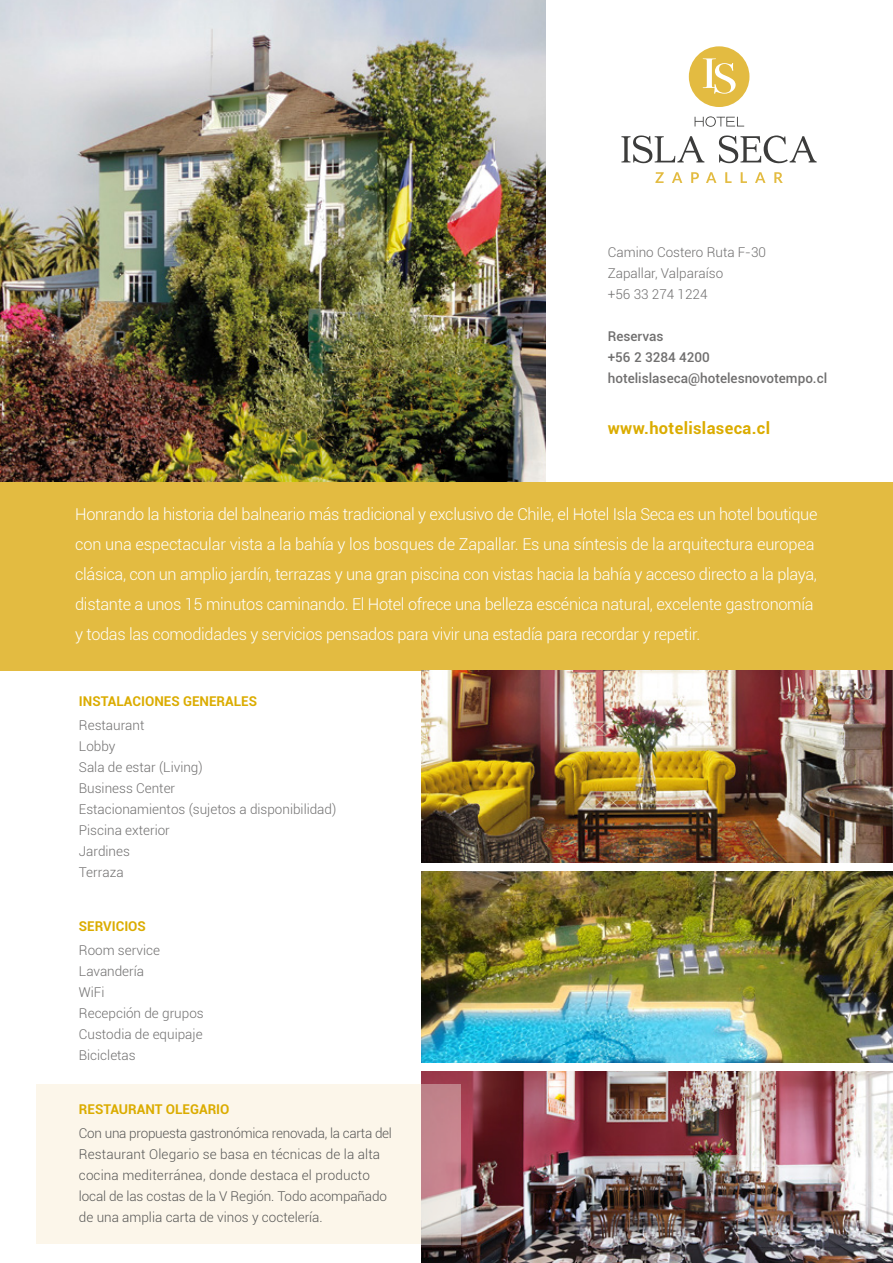
<style>
.page{position:relative;width:893px;height:1263px;background:#fff}
.page>*{position:absolute;margin:0;border:0;box-sizing:border-box;transform-origin:0 0}
.t1{font:700 16.5px "Roboto";letter-spacing:.02em;color:#dbac00}
.t2{font:300 16.35px/30px "Roboto";letter-spacing:-.02em;color:#fff}
.t3{font:300 13.5px/21px "Roboto";color:#706f6f}
.t4{font:300 13.5px/21px "Roboto";color:#575756}
.t5{font:500 13.5px/21px "Roboto";color:#706f6f}
.t6{font:700 13.5px "Roboto";color:#dbac00}
</style>
<div class="page">
<img style="left:0;top:0;width:545px;height:482px">
<div style="left:0;top:482px;width:893px;height:189px;background:#e3bb41"></div>
<img style="left:421px;top:871px;width:472px;height:191px">
<img style="left:421px;top:671px;width:472px;height:191px">
<img style="left:421px;top:1071px;width:472px;height:192px">
<div style="left:36px;top:1084px;width:425px;height:160px;background:#fcf6ea"></div>
<svg style="left:421px;top:1084px;width:40px;height:160px;background:#c89a9f"></svg>
<svg style="left:621px;top:135px;width:83px;height:28px"></svg>
<svg style="left:719px;top:135px;width:98px;height:28px"></svg>
<svg style="left:655px;top:172px;width:9px;height:11px"></svg>
<svg style="left:672px;top:172px;width:10px;height:11px"></svg>
<svg style="left:691px;top:172px;width:8px;height:11px"></svg>
<svg style="left:706px;top:172px;width:10px;height:11px"></svg>
<svg style="left:725px;top:172px;width:7px;height:11px"></svg>
<svg style="left:741px;top:172px;width:6px;height:11px"></svg>
<svg style="left:755px;top:172px;width:10px;height:11px"></svg>
<svg style="left:774px;top:172px;width:9px;height:11px"></svg>
<svg style="left:695px;top:116px;width:49px;height:11px"></svg>
<svg style="left:689px;top:46px;width:60px;height:61px"></svg>
<p class="t3" style="left:608px;top:241px;width:160px">Camino Costero Ruta F-30<br>Zapallar, Valparaíso<br>+56 33 274 1224</p>
<p class="t5" style="left:608px;top:325px;width:221px">Reservas<br>+56 2 3284 4200 hotelislaseca@hotelesnovotempo.cl</p>
<p class="t1" style="left:608px;top:417px;width:164px">www.hotelislaseca.cl</p>
<p class="t2" style="left:75px;top:498px;width:744px">Honrando la historia del balneario más tradicional y exclusivo de Chile, el Hotel Isla Seca es un hotel boutique con una espectacular vista a la bahía y los bosques de Zapallar. Es una síntesis de la arquitectura europea clásica, con un amplio jardín, terrazas y una gran piscina con vistas hacia la bahía y acceso directo a la playa, distante a unos 15 minutos caminando. El Hotel ofrece una belleza escénica natural, excelente gastronomía y todas las comodidades y servicios pensados para vivir una estadía para recordar y repetir.</p>
<p class="t6" style="left:79px;top:692px;width:180px">INSTALACIONES GENERALES</p>
<p class="t3" style="left:79px;top:714px;width:259px">Restaurant<br>Lobby<br>Sala de estar (Living)<br>Business Center<br>Estacionamientos (sujetos a disponibilidad)<br>Piscina exterior<br>Jardines<br>Terraza</p>
<p class="t6" style="left:79px;top:917px;width:69px">SERVICIOS</p>
<p class="t3" style="left:79px;top:939px;width:126px">Room service<br>Lavandería<br>WiFi<br>Recepción de grupos<br>Custodia de equipaje<br>Bicicletas</p>
<p class="t6" style="left:79px;top:1100px;width:152px">RESTAURANT OLEGARIO</p>
<p class="t4" style="left:79px;top:1122px;width:315px">Con una propuesta gastronómica renovada, la carta del Restaurant Olegario se basa en técnicas de la alta cocina mediterránea, donde destaca el producto local de las costas de la V Región. Todo acompañado de una amplia carta de vinos y coctelería.</p>
</div>
